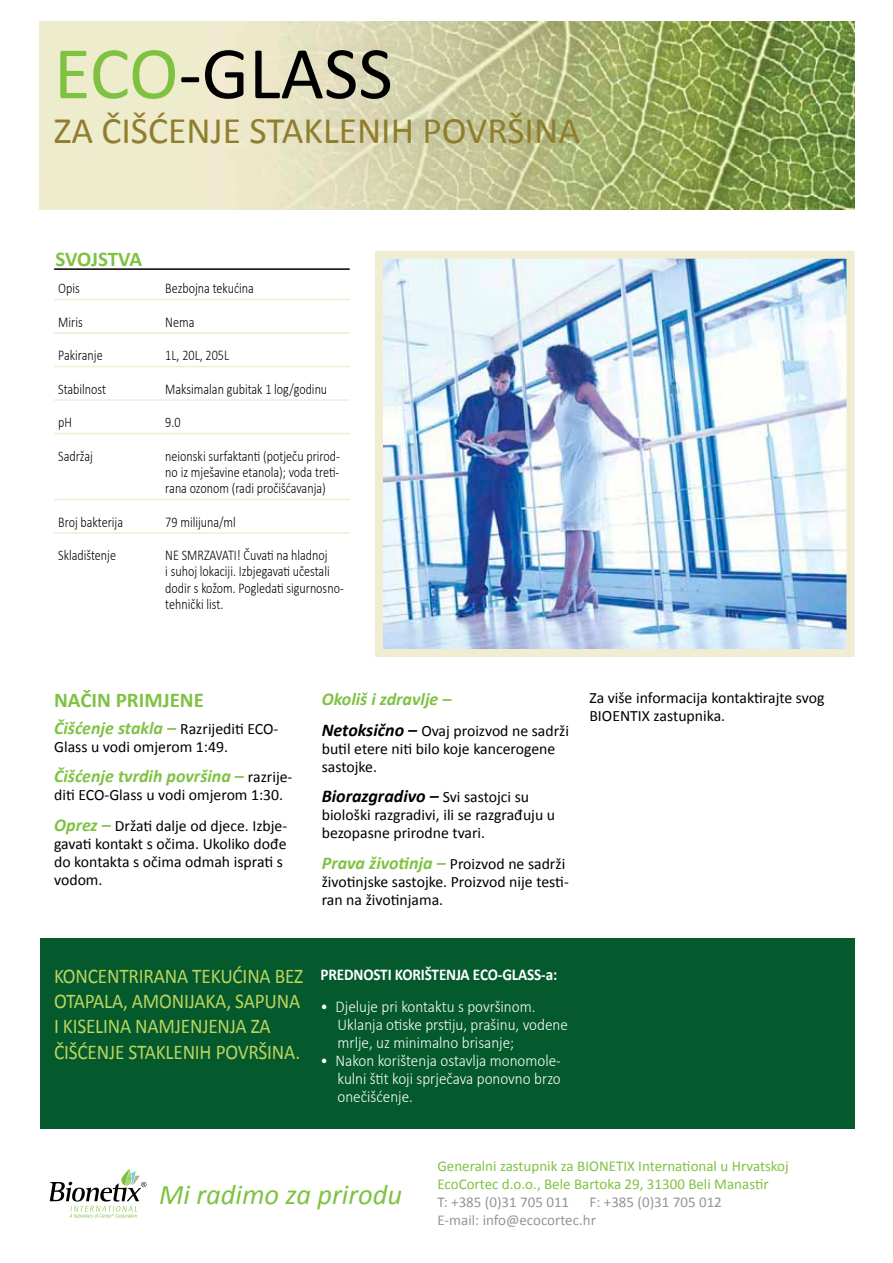
<style>
.page{position:relative;width:893px;height:1263px;background:#fff}
.page>*{position:absolute;margin:0;border:0;box-sizing:border-box;transform-origin:0 0}
.t1{font:75px "Calibri";color:#000}
.t2{font:37.5px "Calibri";color:#907e2f}
.t3{font:italic 28.5px "Calibri";color:#7fc242}
.t4{font:21px/25.2px "Calibri";letter-spacing:-.01em;color:#bcd45e;scale:.92 1}
.t5{font:700 21px "Calibri";color:#7fc242}
.t6{font:italic 700 18px "Calibri";color:#7fc242}
.t7{font:italic 700 18px "Calibri";color:#000}
.t8{font:300 16.5px/18px "Calibri";color:#fff;scale:.92 1}
.t9{font:700 16.5px "Calibri";letter-spacing:-.01em;color:#fff;scale:.92 1}
.t10{font:15.75px/18px "Calibri";color:#000}
.t11{font:15px/18px "Calibri";color:#7fc242}
.t12{font:15px/18px "Calibri";color:#939597}
.t13{font:300 14.85px/16.2px "Calibri";color:#000;text-align:justify;scale:.82 1}
.s1{color:#7fc242}
.s2{font-weight:400;font-style:normal;font-size:15.75px;color:#000}
.s3{font-weight:700;font-style:italic;font-size:18px;color:#7fc242}
.s4{font-weight:700;font-style:italic;font-size:18px}
.s5{font-weight:400;font-style:normal;font-size:15.75px}
.s6{font-weight:400;font-size:21px;color:#bcd45e}
</style>
<div class="page">
<svg style="left:50px;top:1168px;width:96px;height:50px"></svg>
<img style="left:40px;top:21px;width:814px;height:188px">
<img style="left:384px;top:260px;width:461px;height:388px">
<div style="left:375px;top:251px;width:479px;height:406px;border:8px solid #f1edd3"></div>
<div style="left:40px;top:937px;width:814px;height:191px;background:#04592d"></div>
<hr style="left:54px;top:299px;width:107px;height:1px;background:#f1edd3">
<hr style="left:161px;top:299px;width:189px;height:1px;background:#f1edd3">
<hr style="left:54px;top:332px;width:107px;height:2px;background:#f1edd3">
<hr style="left:161px;top:332px;width:189px;height:2px;background:#f1edd3">
<hr style="left:54px;top:366px;width:107px;height:1px;background:#f1edd3">
<hr style="left:161px;top:366px;width:189px;height:1px;background:#f1edd3">
<hr style="left:54px;top:399px;width:107px;height:2px;background:#f1edd3">
<hr style="left:161px;top:399px;width:189px;height:2px;background:#f1edd3">
<hr style="left:54px;top:433px;width:107px;height:1px;background:#f1edd3">
<hr style="left:161px;top:433px;width:189px;height:1px;background:#f1edd3">
<hr style="left:54px;top:499px;width:107px;height:1px;background:#f1edd3">
<hr style="left:161px;top:499px;width:189px;height:1px;background:#f1edd3">
<hr style="left:54px;top:532px;width:107px;height:2px;background:#f1edd3">
<hr style="left:161px;top:532px;width:189px;height:2px;background:#f1edd3">
<hr style="left:54px;top:268px;width:296px;height:2px;background:#000">
<h1 class="t1" style="left:54px;top:26px;width:340px"><span class="s1">ECO</span>-GLASS</h1>
<h2 class="t2" style="left:54px;top:107px;width:528px">ZA ČIŠĆENJE STAKLENIH POVRŠINA</h2>
<h3 class="t5" style="left:55px;top:246px;width:88px">SVOJSTVA</h3>
<p class="t13" style="left:58px;top:280px;width:28px">Opis</p>
<p class="t13" style="left:165px;top:280px;width:110px">Bezbojna tekućina</p>
<p class="t13" style="left:58px;top:313px;width:31px">Miris</p>
<p class="t13" style="left:165px;top:313px;width:37px">Nema</p>
<p class="t13" style="left:58px;top:347px;width:56px">Pakiranje</p>
<p class="t13" style="left:165px;top:347px;width:79px">1L, 20L, 205L</p>
<p class="t13" style="left:58px;top:380px;width:60px">Stabilnost</p>
<p class="t13" style="left:165px;top:380px;width:199px">Maksimalan gubitak 1 log/godinu</p>
<p class="t13" style="left:58px;top:414px;width:18px">pH</p>
<p class="t13" style="left:165px;top:414px;width:20px">9.0</p>
<p class="t13" style="left:58px;top:448px;width:44px">Sadržaj</p>
<p class="t13" style="left:165px;top:448px;width:214px">neionski surfaktanti (potječu prirod&shy;no iz mješavine etanola); voda treti&shy;rana ozonom (radi pročišćavanja)</p>
<p class="t13" style="left:58px;top:513px;width:81px">Broj bakterija</p>
<p class="t13" style="left:165px;top:513px;width:88px">79 milijuna/ml</p>
<p class="t13" style="left:58px;top:547px;width:72px">Skladištenje</p>
<p class="t13" style="left:165px;top:547px;width:219px;text-align:left">NE SMRZAVATI! Čuvati na hladnoj<br>i suhoj lokaciji. Izbjegavati učestali dodir s kožom. Pogledati sigurnosno&shy;tehnički list.</p>
<h3 class="t5" style="left:54px;top:687px;width:151px">NAČIN PRIMJENE</h3>
<p class="t6" style="left:54px;top:716px;width:226px">Čišćenje stakla – <span class="s2">Razrijediti ECO-</span></p>
<p class="t10" style="left:54px;top:737px;width:175px">Glass u vodi omjerom 1:49.</p>
<p class="t6" style="left:54px;top:765px;width:240px">Čišćenje tvrdih površina – <span class="s2">razrije-</span></p>
<p class="t10" style="left:54px;top:780px;width:235px;line-height:30.8px">diti ECO-Glass u vodi omjerom 1:30.<br><span class="s3">Oprez –</span> Držati dalje od djece. Izbje-</p>
<p class="t10" style="left:54px;top:835px;width:234px">gavati kontakt s očima. Ukoliko dođe do kontakta s očima odmah isprati s vodom.</p>
<p class="t6" style="left:322px;top:687px;width:131px">Okoliš i zdravlje –</p>
<p class="t10" style="left:322px;top:721px;width:249px"><span class="s4">Netoksično –</span> Ovaj proizvod ne sadrži butil etere niti bilo koje kancerogene sastojke.</p>
<p class="t7" style="left:322px;top:785px;width:209px">Biorazgradivo – <span class="s5">Svi sastojci su</span></p>
<p class="t10" style="left:322px;top:806px;width:235px">biološki razgradivi, ili se razgrađuju u bezopasne prirodne tvari.</p>
<p class="t10" style="left:322px;top:855px;width:249px"><span class="s3">Prava životinja –</span> Proizvod ne sadrži životinjske sastojke. Proizvod nije testi&shy;ran na životinjama.</p>
<p class="t10" style="left:589px;top:689px;width:237px">Za više informacija kontaktirajte svog<br>BIOENTIX zastupnika.</p>
<p class="t9" style="left:54px;top:963px;width:548px"><span class="s6">KONCENTRIRANA TEKUĆINA BEZ</span> PREDNOSTI KORIŠTENJA ECO-GLASS-a:</p>
<h3 class="t4" style="left:54px;top:988px;width:269px">OTAPALA, AMONIJAKA, SAPUNA<br>I KISELINA NAMJENJENJA ZA<br>ČIŠĆENJE STAKLENIH POVRŠINA.</h3>
<p class="t8" style="left:337px;top:997px;width:252px;text-indent:-17px">• Djeluje pri kontaktu s površinom.<br>Uklanja otiske prstiju, prašinu, vodene mrlje, uz minimalno brisanje;</p>
<p class="t8" style="left:337px;top:1051px;width:244px;text-align:justify;text-indent:-17px">• Nakon korištenja ostavlja monomole&shy;kulni štit koji sprječava ponovno brzo onečišćenje.</p>
<h3 class="t3" style="left:159px;top:1175px;width:245px">Mi radimo za prirodu</h3>
<p class="t11" style="left:437px;top:1157px;width:353px">Generalni zastupnik za BIONETIX International u Hrvatskoj<br>EcoCortec d.o.o., Bele Bartoka 29, 31300 Beli Manastir</p>
<p class="t12" style="left:437px;top:1193px;width:133px">T: +385 (0)31 705 011</p>
<p class="t12" style="left:437px;top:1193px;width:286px;text-indent:152px">F: +385 (0)31 705 012<br>E-mail: info@ecocortec.hr</p>
</div>
